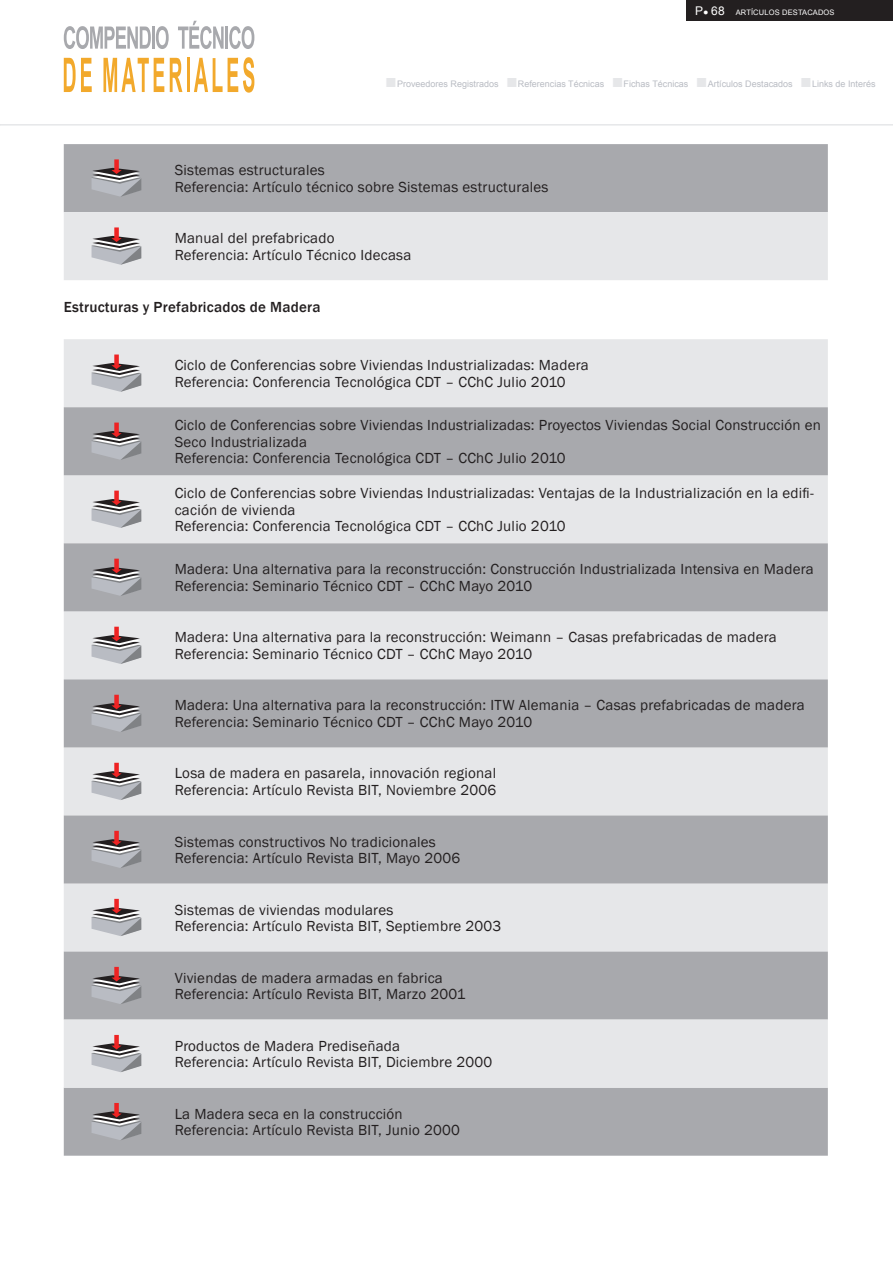
<style>
.page{position:relative;width:893px;height:1263px;background:#fff}
.page>*{position:absolute;margin:0;border:0;box-sizing:border-box;transform-origin:0 0}
.t1{font:15px/16.5px "Franklin Gothic";letter-spacing:.015em;color:#231f20}
.t2{font:500 15px "Franklin Gothic";letter-spacing:.015em;color:#231f20}
.t3{font:9px "Arial";color:#b9bcc3}
.t4{font:7.5px "Arial";letter-spacing:.02em;color:#fff}
.s1{font-size:12px}
.s2{font-size:9px}
.s3{font-size:19.5px;color:#e6e7e9}
</style>
<div class="page">
<div style="left:687px;top:0;width:206px;height:21px;background:#231f20"></div>
<svg style="left:64px;top:26px;width:105px;height:23px"></svg>
<svg style="left:178px;top:21px;width:76px;height:28px"></svg>
<svg style="left:64px;top:58px;width:28px;height:34px"></svg>
<svg style="left:103px;top:58px;width:61px;height:34px"></svg>
<svg style="left:170px;top:58px;width:12px;height:34px"></svg>
<hr style="left:187px;top:58px;width:3px;height:34px;background:#f2a92c">
<svg style="left:194px;top:57px;width:60px;height:36px"></svg>
<hr style="left:0;top:124px;width:893px;height:2px;background:#e6e7e9">
<div style="left:64px;top:144px;width:764px;height:68px;background:#a8a9ad"></div>
<div style="left:64px;top:212px;width:764px;height:68px;background:#e6e7e9"></div>
<svg style="left:91px;top:159px;width:50px;height:38px;background:#a19a9e"></svg>
<svg style="left:91px;top:227px;width:50px;height:38px;background:#b9b2b5"></svg>
<div style="left:64px;top:339px;width:764px;height:340px;background:#e6e7e9"></div>
<svg style="left:64px;top:407px;width:764px;height:204px;background:#bcbdc1"></svg>
<svg style="left:64px;top:679px;width:764px;height:477px;background:#bcbdc1"></svg>
<div style="left:64px;top:1019px;width:764px;height:69px;background:#e6e7e9"></div>
<svg style="left:91px;top:354px;width:50px;height:38px;background:#b9b2b5"></svg>
<svg style="left:91px;top:423px;width:50px;height:37px;background:#a09a9e"></svg>
<svg style="left:91px;top:491px;width:50px;height:37px;background:#b7b1b4"></svg>
<svg style="left:91px;top:559px;width:50px;height:37px;background:#a09a9e"></svg>
<svg style="left:91px;top:627px;width:50px;height:37px;background:#b7b1b4"></svg>
<svg style="left:91px;top:695px;width:50px;height:37px;background:#a09a9e"></svg>
<svg style="left:91px;top:763px;width:50px;height:37px;background:#b7b1b4"></svg>
<svg style="left:91px;top:831px;width:50px;height:37px;background:#a19a9e"></svg>
<svg style="left:91px;top:899px;width:50px;height:37px;background:#b7b1b4"></svg>
<svg style="left:91px;top:967px;width:50px;height:37px;background:#a19a9e"></svg>
<svg style="left:91px;top:1035px;width:50px;height:37px;background:#b7b1b4"></svg>
<svg style="left:91px;top:1103px;width:50px;height:37px;background:#a19a9e"></svg>
<p class="t4" style="left:695px;top:7px;width:124px"><span class="s1">P</span><span class="s2">●</span> <span class="s1">68</span> ARTÍCULOS DESTACADOS</p>
<p class="t3" style="left:385px;top:78px;width:492px"><span class="s3">■</span>Proveedores Registrados <span class="s3">■</span>Referencias Técnicas <span class="s3">■</span>Fichas Técnicas <span class="s3">■</span>Artículos Destacados <span class="s3">■</span>Links de Interés</p>
<p class="t1" style="left:175px;top:162px;width:375px">Sistemas estructurales<br>Referencia: Artículo técnico sobre Sistemas estructurales</p>
<p class="t1" style="left:175px;top:230px;width:238px">Manual del prefabricado<br>Referencia: Artículo Técnico Idecasa</p>
<p class="t2" style="left:64px;top:298px;width:258px">Estructuras y Prefabricados de Madera</p>
<p class="t1" style="left:175px;top:357px;width:416px">Ciclo de Conferencias sobre Viviendas Industrializadas: Madera<br>Referencia: Conferencia Tecnológica CDT – CChC Julio 2010</p>
<p class="t1" style="left:175px;top:417px;width:648px">Ciclo de Conferencias sobre Viviendas Industrializadas: Proyectos Viviendas Social Construcción en<br>Seco Industrializada<br>Referencia: Conferencia Tecnológica CDT – CChC Julio 2010</p>
<p class="t1" style="left:175px;top:485px;width:641px">Ciclo de Conferencias sobre Viviendas Industrializadas: Ventajas de la Industrialización en la edifi&shy;cación de vivienda<br>Referencia: Conferencia Tecnológica CDT – CChC Julio 2010</p>
<p class="t1" style="left:175px;top:561px;width:641px">Madera: Una alternativa para la reconstrucción: Construcción Industrializada Intensiva en Madera<br>Referencia: Seminario Técnico CDT – CChC Mayo 2010</p>
<p class="t1" style="left:175px;top:629px;width:604px">Madera: Una alternativa para la reconstrucción: Weimann – Casas prefabricadas de madera<br>Referencia: Seminario Técnico CDT – CChC Mayo 2010</p>
<p class="t1" style="left:175px;top:697px;width:632px">Madera: Una alternativa para la reconstrucción: ITW Alemania – Casas prefabricadas de madera<br>Referencia: Seminario Técnico CDT – CChC Mayo 2010</p>
<p class="t1" style="left:175px;top:765px;width:323px">Losa de madera en pasarela, innovación regional<br>Referencia: Artículo Revista BIT, Noviembre 2006</p>
<p class="t1" style="left:175px;top:833px;width:287px">Sistemas constructivos No tradicionales<br>Referencia: Artículo Revista BIT, Mayo 2006</p>
<p class="t1" style="left:175px;top:902px;width:328px">Sistemas de viviendas modulares<br>Referencia: Artículo Revista BIT, Septiembre 2003</p>
<p class="t1" style="left:175px;top:970px;width:292px">Viviendas de madera armadas en fabrica<br>Referencia: Artículo Revista BIT, Marzo 2001</p>
<p class="t1" style="left:175px;top:1038px;width:319px">Productos de Madera Prediseñada<br>Referencia: Artículo Revista BIT, Diciembre 2000</p>
<p class="t1" style="left:175px;top:1106px;width:287px">La Madera seca en la construcción<br>Referencia: Artículo Revista BIT, Junio 2000</p>
</div>
